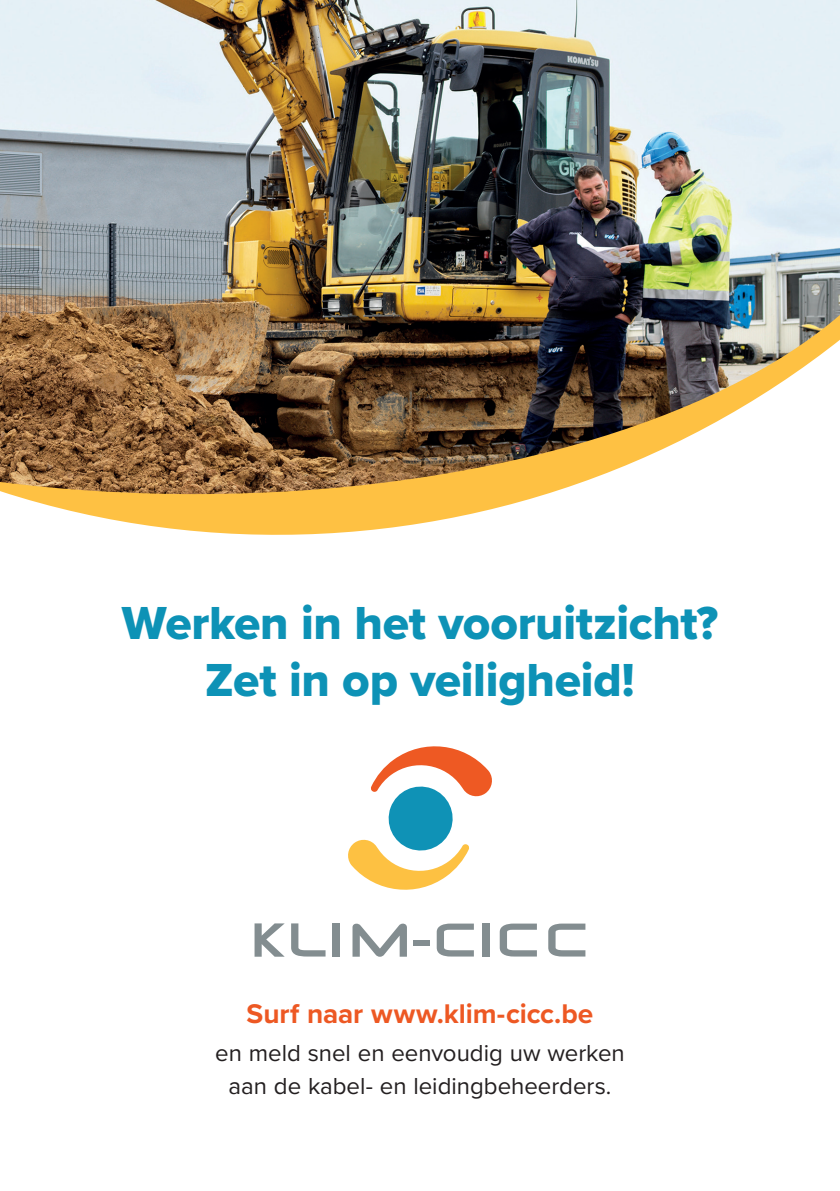
<style>
.page{position:relative;width:840px;height:1191px;background:#fff}
.page>*{position:absolute;margin:0;border:0;box-sizing:border-box;transform-origin:0 0}
.t1{font:48px "Proxima Nova Extrabld";letter-spacing:-.005em;color:#0d92b6}
.Petit_titre_rouge{font:700 28px "Proxima Nova";letter-spacing:-.005em;color:#ed5823}
.Texte_courant{font:24px/33.8px "Proxima Nova";color:#231f20;text-align:center}
</style>
<div class="page">
<svg style="left:9px;top:494px;width:537px;height:41px;fill:#fec143"></svg>
<img style="left:0;top:0;width:839px;height:494px">
<svg style="left:348px;top:746px;width:144px;height:144px"></svg>
<svg style="left:254px;top:923px;width:30px;height:33px"></svg>
<svg style="left:291px;top:923px;width:34px;height:33px"></svg>
<div style="left:332px;top:923px;width:7px;height:33px;background:#838d90"></div>
<svg style="left:352px;top:923px;width:55px;height:33px"></svg>
<div style="left:413px;top:939px;width:17px;height:6px;background:#838d90"></div>
<svg style="left:436px;top:923px;width:37px;height:33px"></svg>
<svg style="left:548px;top:923px;width:37px;height:33px"></svg>
<div style="left:482px;top:923px;width:7px;height:33px;background:#838d90"></div>
<svg style="left:499px;top:923px;width:37px;height:33px"></svg>
<p class="t1" style="left:122px;top:587px;width:597px">Werken in het vooruitzicht?</p>
<p class="t1" style="left:205px;top:644px;width:431px">Zet in op veiligheid!</p>
<p class="Petit_titre_rouge" style="left:246px;top:993px;width:348px">Surf naar www.klim-cicc.be</p>
<p class="Texte_courant" style="left:215px;top:1034px;width:411px">en meld snel en eenvoudig uw werken aan de kabel- en leidingbeheerders.</p>
</div>
